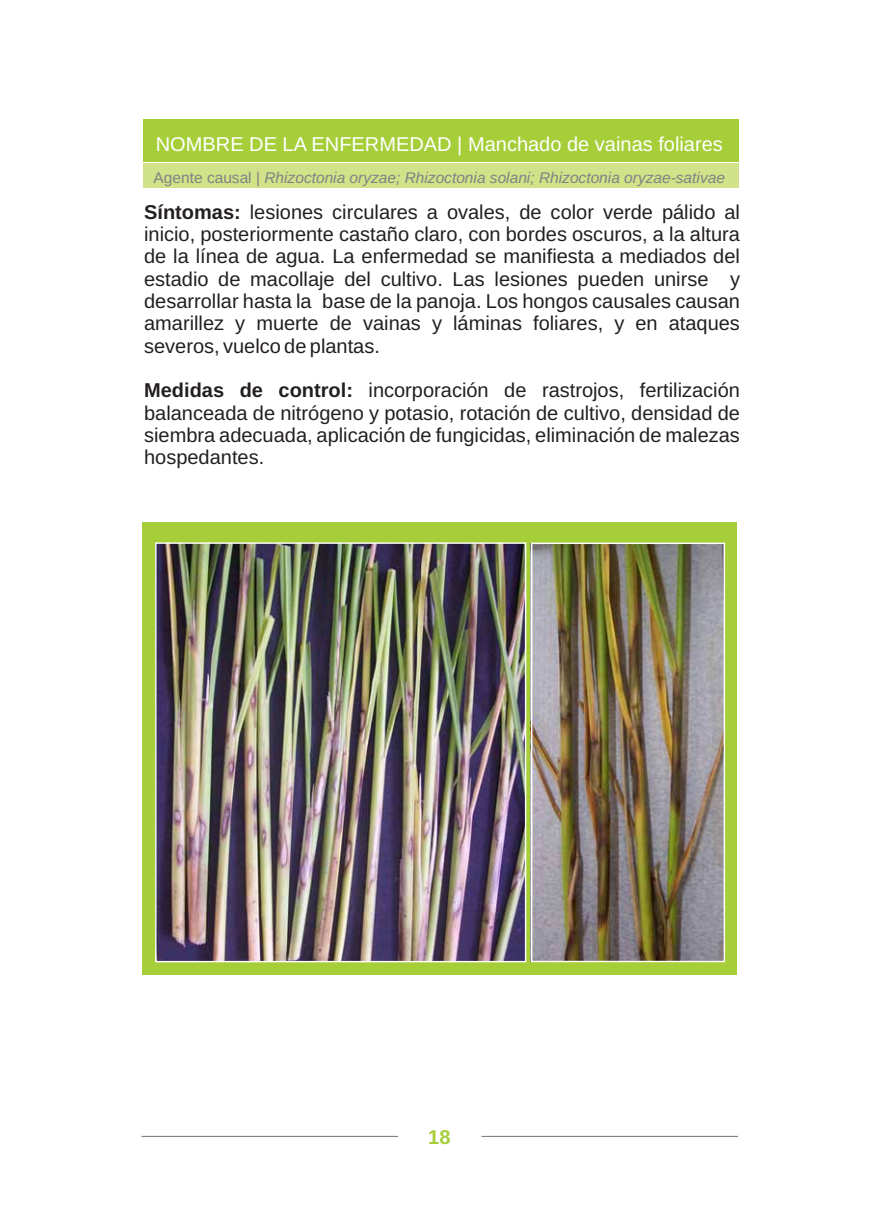
<style>
.page{position:relative;width:876px;height:1227px;background:#fff}
.page>*{position:absolute;margin:0;border:0;box-sizing:border-box;transform-origin:0 0}
.t1{font:20px/22.4px "Liberation Sans";color:#231f20;text-align:justify}
.t2{font:20px "Liberation Sans";color:#fff}
.t3{font:700 20px "Liberation Sans";color:#a6ce39}
.t4{font:italic 15.4px "Liberation Sans";color:#808285}
.s1{font-style:normal}
.s2{font-weight:700}
</style>
<div class="page">
<div style="left:142px;top:522px;width:594px;height:452px;background:#a6ce39"></div>
<div style="left:143px;top:120px;width:595px;height:42px;background:#a6ce39"></div>
<div style="left:143px;top:164px;width:595px;height:24px;background:#d2e288"></div>
<svg style="left:141px;top:1135px;width:258px;height:2px"></svg>
<svg style="left:481px;top:1135px;width:257px;height:2px"></svg>
<img style="left:157px;top:544px;width:367px;height:416px">
<img style="left:532px;top:544px;width:190px;height:416px">
<div style="left:155px;top:542px;width:371px;height:420px;border:1px solid #fff"></div>
<div style="left:530px;top:542px;width:194px;height:420px;border:1px solid #fff"></div>
<p class="t2" style="left:156px;top:137px;width:568px">NOMBRE DE LA ENFERMEDAD | Manchado de vainas foliares</p>
<p class="t4" style="left:153px;top:172px;width:572px"><span class="s1">Agente causal |</span> Rhizoctonia oryzae; Rhizoctonia solani; Rhizoctonia oryzae-sativae</p>
<p class="t1" style="left:144px;top:202px;width:597px"><span class="s2">Síntomas:</span> lesiones circulares a ovales, de color verde pálido al inicio, posteriormente castaño claro, con bordes oscuros, a la altura de la línea de agua. La enfermedad se manifiesta a mediados del estadio de macollaje del cultivo. Las lesiones pueden unirse y desarrollar hasta la base de la panoja. Los hongos causales causan amarillez y muerte de vainas y láminas foliares, y en ataques severos, vuelco de plantas.</p>
<p class="t1" style="left:144px;top:381px;width:597px"><span class="s2">Medidas de control:</span> incorporación de rastrojos, fertilización balanceada de nitrógeno y potasio, rotación de cultivo, densidad de siembra adecuada, aplicación de fungicidas, eliminación de malezas hospedantes.</p>
<p class="t3" style="left:428px;top:1129px;width:24px">18</p>
</div>
